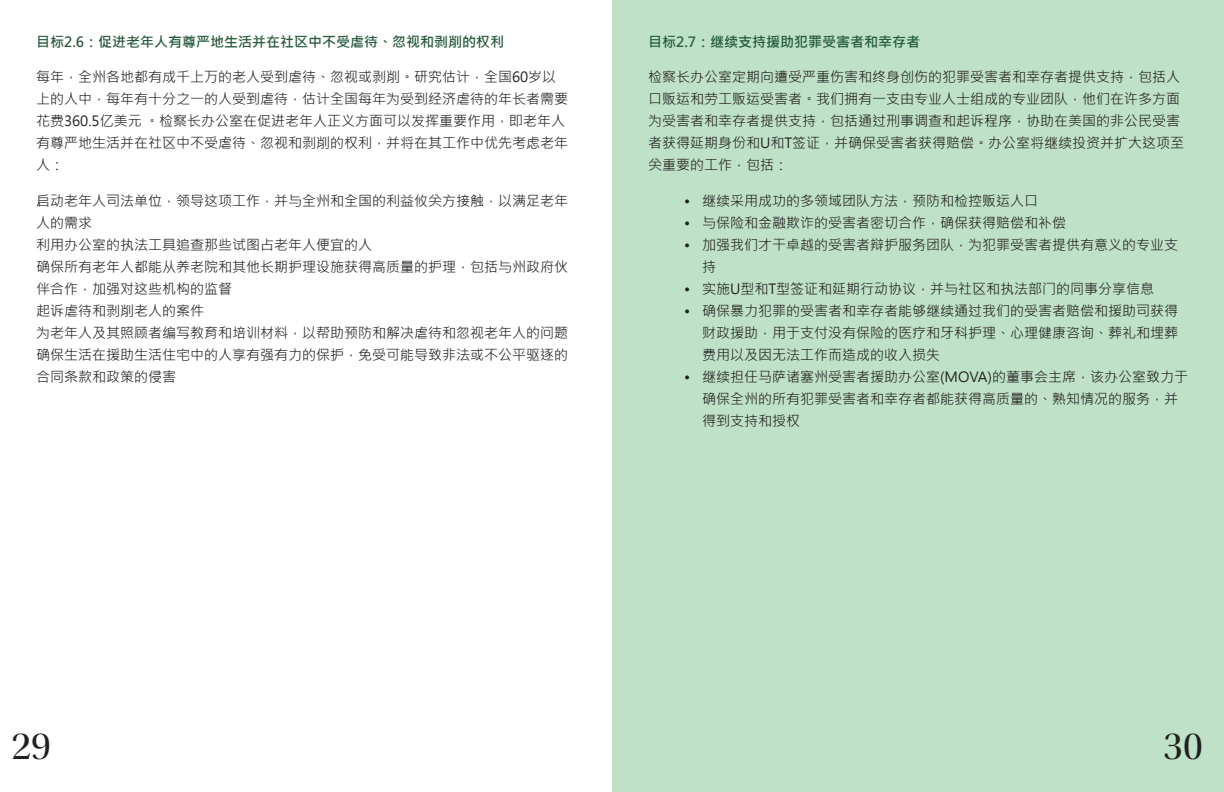
<style>
.page{position:relative;width:1224px;height:792px;background:#fff}
.page>*{position:absolute;margin:0;border:0;box-sizing:border-box;transform-origin:0 0}
.t1{font:40px "Utopia Std Disp";color:#231f20}
.Default{font:14px/22px "Microsoft Jheng Hei";color:#231f20}
.Default-2{font:700 14px "Microsoft Jheng Hei";color:#275b3e}
</style>
<div class="page">
<div style="left:612px;top:0;width:612px;height:792px;background:#bee1c7"></div>
<p class="Default-2" style="left:36px;top:33px;width:470px">目标2.6：促进老年人有尊严地生活并在社区中不受虐待、忽视和剥削的权利</p>
<p class="Default" style="left:36px;top:66px;width:533px">每年，全州各地都有成千上万的老人受到虐待、忽视或剥削。研究估计，全国60岁以上的人中，每年有十分之一的人受到虐待，估计全国每年为受到经济虐待的年长者需要花费360.5亿美元 。检察长办公室在促进老年人正义方面可以发挥重要作用，即老年人有尊严地生活并在社区中不受虐待、忽视和剥削的权利，并将在其工作中优先考虑老年人：</p>
<p class="Default" style="left:36px;top:189px;width:533px">启动老年人司法单位，领导这项工作，并与全州和全国的利益攸关方接触，以满足老年人的需求</p>
<p class="Default" style="left:36px;top:233px;width:337px">利用办公室的执法工具追查那些试图占老年人便宜的人</p>
<p class="Default" style="left:36px;top:255px;width:533px">确保所有老年人都能从养老院和其他长期护理设施获得高质量的护理，包括与州政府伙伴合作，加强对这些机构的监督</p>
<p class="Default" style="left:36px;top:299px;width:169px">起诉虐待和剥削老人的案件</p>
<p class="Default" style="left:36px;top:321px;width:533px">为老年人及其照顾者编写教育和培训材料，以帮助预防和解决虐待和忽视老年人的问题</p>
<p class="Default" style="left:36px;top:343px;width:533px">确保生活在援助生活住宅中的人享有强有力的保护，免受可能导致非法或不公平驱逐的合同条款和政策的侵害</p>
<p class="Default-2" style="left:648px;top:33px;width:274px">目标2.7：继续支持援助犯罪受害者和幸存者</p>
<p class="Default" style="left:648px;top:66px;width:538px">检察长办公室定期向遭受严重伤害和终身创伤的犯罪受害者和幸存者提供支持，包括人口贩运和劳工贩运受害者。我们拥有一支由专业人士组成的专业团队，他们在许多方面为受害者和幸存者提供支持，包括通过刑事调查和起诉程序，协助在美国的非公民受害者获得延期身份和U和T签证，并确保受害者获得赔偿。办公室将继续投资并扩大这项至关重要的工作，包括：</p>
<p class="Default" style="left:684px;top:189px;width:355px">• 继续采用成功的多领域团队方法，预防和检控贩运人口</p>
<p class="Default" style="left:684px;top:211px;width:383px">• 与保险和金融欺诈的受害者密切合作，确保获得赔偿和补偿</p>
<p class="Default" style="left:702px;top:233px;width:477px;text-indent:-18px">• 加强我们才干卓越的受害者辩护服务团队，为犯罪受害者提供有意义的专业支持</p>
<p class="Default" style="left:684px;top:277px;width:472px">• 实施U型和T型签证和延期行动协议，并与社区和执法部门的同事分享信息</p>
<p class="Default" style="left:702px;top:299px;width:477px;text-align:justify;text-indent:-18px">• 确保暴力犯罪的受害者和幸存者能够继续通过我们的受害者赔偿和援助司获得财政援助，用于支付没有保险的医疗和牙科护理、心理健康咨询、葬礼和埋葬费用以及因无法工作而造成的收入损失</p>
<p class="Default" style="left:702px;top:365px;width:488px;text-indent:-18px">• 继续担任马萨诸塞州受害者援助办公室(MOVA)的董事会主席，该办公室致力于确保全州的所有犯罪受害者和幸存者都能获得高质量的、熟知情况的服务，并得到支持和授权</p>
<p class="t1" style="left:11px;top:725px;width:41px">29</p>
<p class="t1" style="left:1163px;top:725px;width:41px">30</p>
</div>
